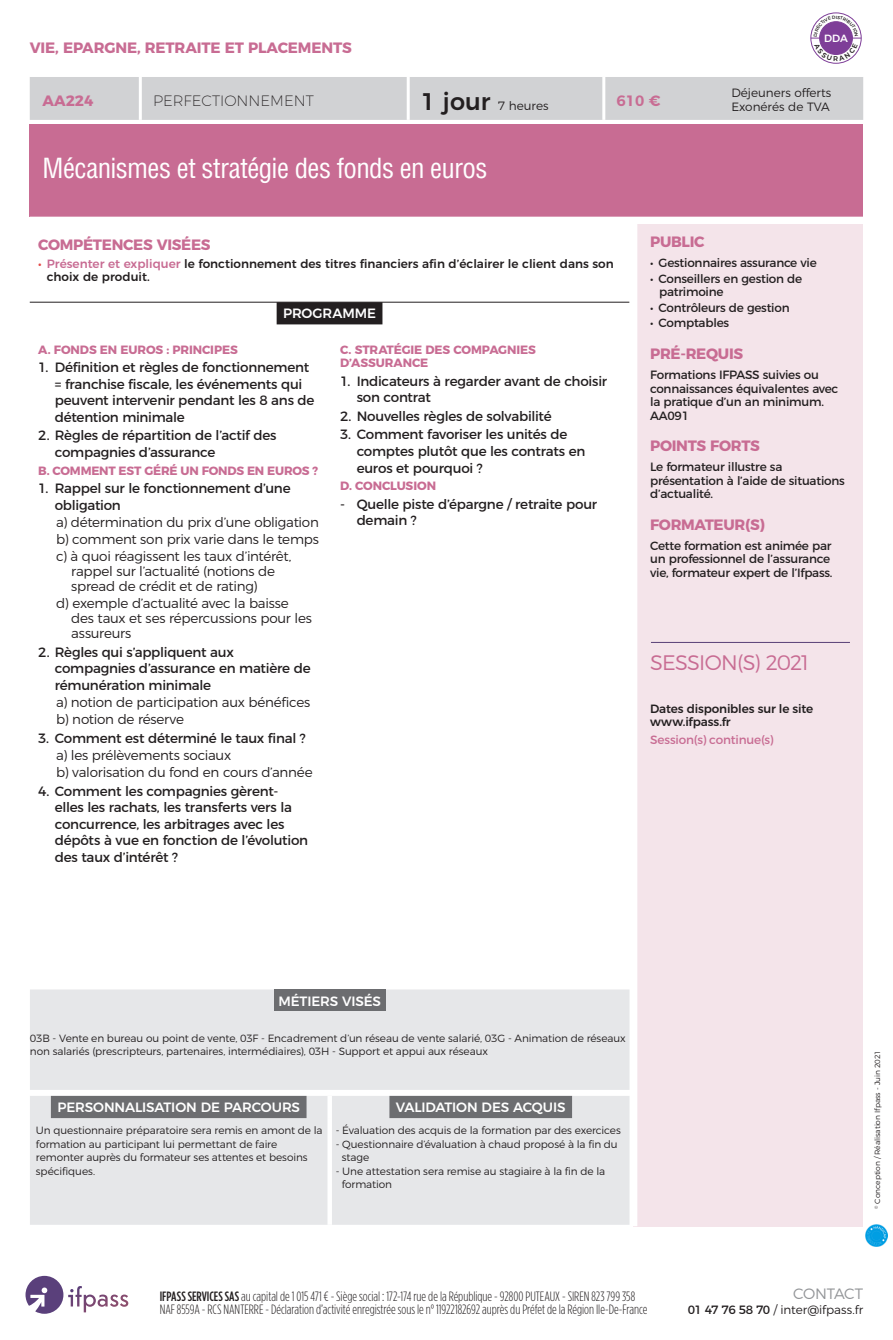
<style>
.page{position:relative;width:893px;height:1340px;background:#fff}
.page>*{position:absolute;margin:0;border:0;box-sizing:border-box;transform-origin:0 0}
.titre_court_fiche{font:condensed 27px "Helvetica LT Std";letter-spacing:-.02em;color:#fff}
.entete_SESSION{font:300 21px "Montserrat";letter-spacing:-.035em;color:#c86c93}
.titre_tab_public_pre{font:700 15px "Montserrat";letter-spacing:-.02em;color:#c86c93}
.SOUS-DOMAINE{font:700 15px "Montserrat";letter-spacing:-.01em;color:#c86c93}
.titre_objectifs_A4{font:700 15px "Montserrat";letter-spacing:-.02em;color:#c86c93}
.niveau_recherche_A4{font:200 15px "Montserrat";color:#231f20}
.t1{font:300 15px "Montserrat";letter-spacing:-.025em;color:#939598}
.nom_abrege_code_A4{font:700 15px "Montserrat";color:#c86c93}
.prix_A4{font:600 15px "Montserrat";color:#c86c93}
.puce{font:13.5px/16.5px "Montserrat";letter-spacing:-.02em;color:#231f20}
.sous-puce{font:300 13.5px/15px "Montserrat";letter-spacing:-.02em;color:#231f20}
.t2{font:300 13.5px/13.5px "Gotham Condensed";letter-spacing:-.005em;color:#231f20}
.t3{font:500 13.5px "Montserrat";letter-spacing:-.01em;color:#fff}
.txt_formateurs{font:12px/13.5px "Montserrat";letter-spacing:-.02em;color:#231f20}
.session{font:500 12px/13.5px "Montserrat";color:#231f20}
.titre{font:700 12px/13.5px "Montserrat";letter-spacing:-.01em;color:#c86c93}
.txt_prerequis{font:12px/13.5px "Montserrat";letter-spacing:-.02em;color:#231f20}
.txt_point_fort{font:12px/13.5px "Montserrat";letter-spacing:-.02em;color:#231f20}
.dejeuner_exo_tva_A4{font:300 12px "Montserrat";color:#231f20}
.periode_formations{font:12px "Montserrat";letter-spacing:-.015em;color:#c86c93}
.exo_tva_A4{font:300 12px "Montserrat";color:#231f20}
.duree_heures_A4{font:300 12px "Montserrat";color:#231f20}
.txt_perso_parcours{font:300 10.5px/13.5px "Montserrat";letter-spacing:-.01em;color:#231f20}
.txt_validation{font:300 10.5px/13.5px "Montserrat";letter-spacing:-.01em;color:#231f20}
.t4{font:500 10.35px "Montserrat";color:#fff}
.t5{font:300 7.5px "Montserrat";letter-spacing:-.005em;color:#231f20}
.s1{font-weight:500;font-size:24px}
.s2{color:#e44a48}
.s3{color:#c86c93}
.s4{font-weight:500}
.s5{font-weight:400}
</style>
<div class="page">
<svg style="left:70px;top:1286px;width:58px;height:26px"></svg>
<svg style="left:26px;top:1275px;width:37px;height:38px"></svg>
<img style="left:865px;top:1224px;width:23px;height:22px">
<div style="left:30px;top:77px;width:833px;height:43px;background:#d1d2d4"></div>
<hr style="left:139px;top:77px;width:3px;height:43px;background:#fff">
<hr style="left:407px;top:77px;width:3px;height:43px;background:#fff">
<hr style="left:602px;top:77px;width:3px;height:43px;background:#fff">
<div style="left:30px;top:124px;width:833px;height:93px;background:#c86c93"></div>
<div style="left:634px;top:224px;width:229px;height:1002px;background:#f4e4ea"></div>
<div style="left:630px;top:224px;width:7px;height:1002px;background:#fff"></div>
<hr style="left:30px;top:302px;width:599px;height:1px;background:#231f20">
<div style="left:277px;top:302px;width:105px;height:22px;background:#231f20"></div>
<hr style="left:651px;top:642px;width:199px;height:1px;background:#583f76">
<div style="left:30px;top:989px;width:599px;height:100px;background:#e6e7e9"></div>
<div style="left:274px;top:989px;width:111px;height:21px;background:#6c6d70"></div>
<div style="left:30px;top:1096px;width:599px;height:128px;background:#e6e7e9"></div>
<div style="left:327px;top:1095px;width:5px;height:22px;background:#fff"></div>
<div style="left:327px;top:1117px;width:5px;height:107px;background:#fff"></div>
<div style="left:51px;top:1095px;width:256px;height:23px;background:#6c6d70"></div>
<div style="left:389px;top:1095px;width:183px;height:23px;background:#6c6d70"></div>
<svg style="left:811px;top:13px;width:50px;height:50px"></svg>
<div style="left:810px;top:13px;width:51px;height:51px;border:1px solid #7e3e98;border-radius:50%"></div>
<div style="left:820px;top:22px;width:32px;height:32px;background:#7e3e98;border-radius:50%"></div>
<div style="left:819px;top:22px;width:33px;height:33px;border:1px solid #7e3e98;border-radius:50%"></div>
<hr style="left:811px;top:38px;width:50px;height:1px;background:#7e3e98">
<svg style="left:814px;top:15px;width:44px;height:22px"></svg>
<svg style="left:814px;top:43px;width:44px;height:18px"></svg>
<p class="SOUS-DOMAINE" style="left:30px;top:35px;width:324px">VIE, EPARGNE, RETRAITE ET PLACEMENTS</p>
<p class="nom_abrege_code_A4" style="left:43px;top:88px;width:52px">AA224</p>
<p class="niveau_recherche_A4" style="left:153px;top:89px;width:162px">PERFECTIONNEMENT</p>
<p class="duree_heures_A4" style="left:421px;top:96px;width:129px"><span class="s1">1 jour</span> 7 heures</p>
<p class="prix_A4" style="left:617px;top:88px;width:46px">610 €</p>
<p class="titre_court_fiche" style="left:43px;top:151px;width:446px">Mécanismes et stratégie des fonds en euros</p>
<p class="t4" style="left:824px;top:30px;width:25px">DDA</p>
<p class="dejeuner_exo_tva_A4" style="left:731px;top:83px;width:101px">Déjeuners offerts</p>
<p class="exo_tva_A4" style="left:731px;top:98px;width:100px">Exonérés de TVA</p>
<p class="titre_objectifs_A4" style="left:38px;top:232px;width:174px">COMPÉTENCES VISÉES</p>
<p class="session" style="left:47px;top:255px;width:568px;text-indent:-9px"><span class="s2">•</span> <span class="s3">Présenter et expliquer</span> le fonctionnement des titres financiers afin d’éclairer le client dans son choix de produit.</p>
<p class="t3" style="left:283px;top:302px;width:94px">PROGRAMME</p>
<p class="titre" style="left:38px;top:341px;width:201px">A. FONDS EN EUROS : PRINCIPES</p>
<p class="puce" style="left:55px;top:358px;width:261px;text-indent:-16px">1. Définition et règles de fonctionnement = franchise fiscale, les événements qui peuvent intervenir pendant les 8 ans de détention minimale</p>
<p class="puce" style="left:55px;top:426px;width:223px;text-indent:-16px">2. Règles de répartition de l’actif des compagnies d’assurance</p>
<p class="titre" style="left:38px;top:462px;width:281px">B. COMMENT EST GÉRÉ UN FONDS EN EUROS ?</p>
<p class="puce" style="left:55px;top:479px;width:237px;text-indent:-16px">1. Rappel sur le fonctionnement d’une obligation</p>
<p class="sous-puce" style="left:56px;top:513px;width:264px">a) détermination du prix d’une obligation</p>
<p class="sous-puce" style="left:56px;top:530px;width:264px">b) comment son prix varie dans le temps</p>
<p class="sous-puce" style="left:71px;top:547px;width:222px;text-indent:-15px">c) à quoi réagissent les taux d’intérêt, rappel sur l’actualité (notions de spread de crédit et de rating)</p>
<p class="sous-puce" style="left:71px;top:595px;width:242px;text-indent:-15px">d) exemple d’actualité avec la baisse des taux et ses répercussions pour les assureurs</p>
<p class="puce" style="left:55px;top:643px;width:257px;text-indent:-16px">2. Règles qui s’appliquent aux compagnies d’assurance en matière de rémunération minimale</p>
<p class="sous-puce" style="left:56px;top:693px;width:256px">a) notion de participation aux bénéfices</p>
<p class="sous-puce" style="left:56px;top:710px;width:129px">b) notion de réserve</p>
<p class="puce" style="left:38px;top:728px;width:269px">3. Comment est déterminé le taux final ?</p>
<p class="sous-puce" style="left:56px;top:746px;width:176px">a) les prélèvements sociaux</p>
<p class="sous-puce" style="left:56px;top:763px;width:258px">b) valorisation du fond en cours d’année</p>
<p class="puce" style="left:55px;top:781px;width:255px;text-indent:-16px">4. Comment les compagnies gèrent&shy;elles les rachats, les transferts vers la concurrence, les arbitrages avec les dépôts à vue en fonction de l’évolution des taux d’intérêt ?</p>
<p class="titre" style="left:340px;top:341px;width:197px">C. STRATÉGIE DES COMPAGNIES<br>D’ASSURANCE</p>
<p class="puce" style="left:357px;top:371px;width:252px;text-indent:-16px">1. Indicateurs à regarder avant de choisir son contrat</p>
<p class="puce" style="left:340px;top:407px;width:213px">2. Nouvelles règles de solvabilité</p>
<p class="puce" style="left:357px;top:425px;width:230px;text-indent:-16px">3. Comment favoriser les unités de comptes plutôt que les contrats en euros et pourquoi ?</p>
<p class="titre" style="left:340px;top:478px;width:98px">D. CONCLUSION</p>
<p class="puce" style="left:357px;top:495px;width:242px;text-indent:-16px">- Quelle piste d’épargne / retraite pour demain ?</p>
<p class="titre_tab_public_pre" style="left:650px;top:229px;width:56px">PUBLIC</p>
<p class="txt_formateurs" style="left:650px;top:255px;width:168px">• Gestionnaires assurance vie</p>
<p class="txt_formateurs" style="left:659px;top:270px;width:145px;text-indent:-9px">• Conseillers en gestion de patrimoine</p>
<p class="txt_formateurs" style="left:650px;top:300px;width:141px">• Contrôleurs de gestion</p>
<p class="txt_formateurs" style="left:650px;top:315px;width:81px">• Comptables</p>
<p class="titre_tab_public_pre" style="left:650px;top:341px;width:95px">PRÉ-REQUIS</p>
<p class="txt_prerequis" style="left:650px;top:367px;width:190px">Formations IFPASS suivies ou connaissances équivalentes avec la pratique d’un an minimum.<br>AA091</p>
<p class="titre_tab_public_pre" style="left:650px;top:433px;width:111px">POINTS FORTS</p>
<p class="txt_point_fort" style="left:650px;top:459px;width:196px">Le formateur illustre sa présentation à l’aide de situations d’actualité.</p>
<p class="titre_tab_public_pre" style="left:650px;top:512px;width:116px">FORMATEUR(S)</p>
<p class="txt_formateurs" style="left:650px;top:538px;width:184px">Cette formation est animée par un professionnel de l’assurance vie, formateur expert de l’Ifpass.</p>
<p class="entete_SESSION" style="left:650px;top:646px;width:160px">SESSION(S) 2021</p>
<p class="session" style="left:650px;top:701px;width:165px">Dates disponibles sur le site www.ifpass.fr</p>
<p class="periode_formations" style="left:650px;top:730px;width:125px">Session(s) continue(s)</p>
<p class="t3" style="left:278px;top:989px;width:104px">MÉTIERS VISÉS</p>
<p class="txt_perso_parcours" style="left:30px;top:1030px;width:597px">03B - Vente en bureau ou point de vente, 03F - Encadrement d’un réseau de vente salarié, 03G - Animation de réseaux non salariés (prescripteurs, partenaires, intermédiaires), 03H - Support et appui aux réseaux</p>
<p class="t3" style="left:57px;top:1096px;width:244px">PERSONNALISATION DE PARCOURS</p>
<p class="t3" style="left:396px;top:1096px;width:171px">VALIDATION DES ACQUIS</p>
<p class="txt_perso_parcours" style="left:36px;top:1122px;width:288px">Un questionnaire préparatoire sera remis en amont de la formation au participant lui permettant de faire remonter auprès du formateur ses attentes et besoins spécifiques.</p>
<p class="txt_validation" style="left:336px;top:1122px;width:287px">- Évaluation des acquis de la formation par des exercices</p>
<p class="txt_validation" style="left:342px;top:1136px;width:277px;text-indent:-6px">- Questionnaire d’évaluation à chaud proposé à la fin du stage</p>
<p class="txt_validation" style="left:342px;top:1163px;width:265px;text-indent:-6px">- Une attestation sera remise au stagiaire à la fin de la formation</p>
<p class="t5" style="left:872px;top:1208px;width:160px;rotate:-90deg"><sup>©</sup> Conception / Réalisation Ifpass - Juin 2021</p>
<p class="t2" style="left:160px;top:1288px;width:489px"><span class="s4">IFPASS SERVICES SAS</span> au capital de 1 015 471 € - Siège social : 172-174 rue de la République - 92800 PUTEAUX - SIREN 823 799 358<br>NAF 8559A - RCS NANTERRE - Déclaration d’activité enregistrée sous le n° 11922182692 auprès du Préfet de la Région Ile-De-France</p>
<p class="t1" style="left:793px;top:1281px;width:72px">CONTACT</p>
<p class="dejeuner_exo_tva_A4" style="left:688px;top:1300px;width:177px"><span class="s5">01 47 76 58 70</span> / inter@ifpass.fr</p>
</div>
